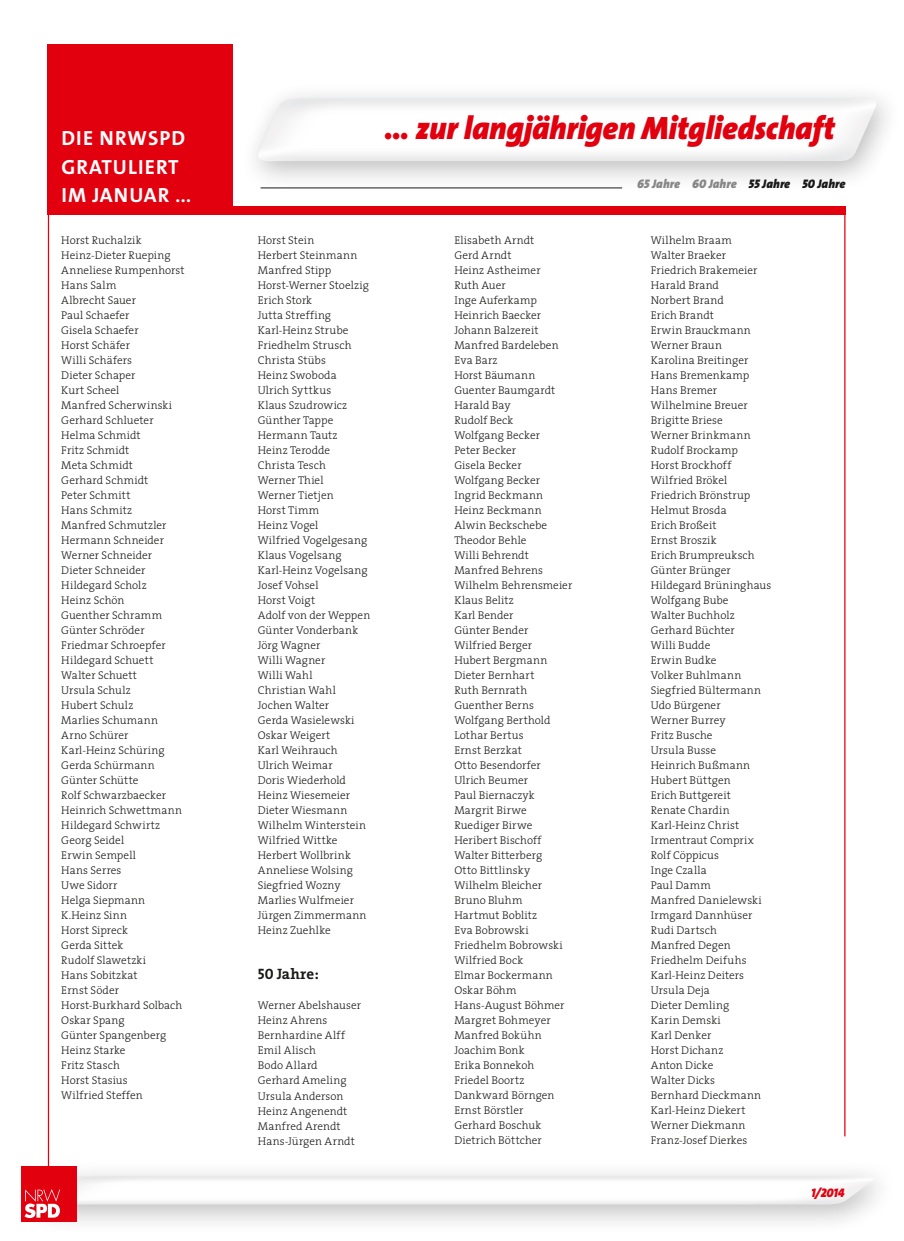
<style>
.page{position:relative;width:904px;height:1241px;background:#fff}
.page>*{position:absolute;margin:0;border:0;box-sizing:border-box;transform-origin:0 0}
.t1{font:32.5px "The Sans LP9 Black IT";letter-spacing:-.01em;color:#e2000f}
.t2{font:20.62px/28.5px "The Sans LP7 Bld";letter-spacing:.05em;color:#fff}
.t3{font:700 15.12px "The Serif";letter-spacing:.005em;color:#1a1918}
.t4{font:12.5px "The Sans LP9 Black IT";letter-spacing:.005em;color:#868686}
.t5{font:12.5px "The Sans LP9 Black IT";color:#e2000f}
.t6{font:300 11.25px/15px "The Serif";letter-spacing:.01em;color:#1a1918}
.s1{font-size:18.75px}
.s2{font-family:"The Serif Bold Caps";font-weight:400}
.s3{color:#1a1918}
</style>
<div class="page">
<div style="left:239px;top:82px;width:663px;height:110px;background:#1a1918;opacity:.29"></div>
<img style="left:256px;top:98px;width:621px;height:63px">
<div style="left:20px;top:1159px;width:878px;height:76px;background:#1a1918;opacity:.29"></div>
<img style="left:76px;top:1175px;width:798px;height:29px">
<div style="left:48px;top:44px;width:185px;height:171px;background:#e2000f"></div>
<div style="left:48px;top:206px;width:797px;height:9px;background:#e2000f"></div>
<hr style="left:844px;top:215px;width:1px;height:921px;background:#e2000f">
<hr style="left:48px;top:212px;width:1px;height:957px;background:#e2000f">
<hr style="left:260px;top:187px;width:362px;height:1px;background:#1a1918">
<div style="left:21px;top:1166px;width:55px;height:55px;background:#e2000f"></div>
<svg style="left:25px;top:1189px;width:35px;height:28px"></svg>
<h2 class="t2" style="left:61px;top:124px;width:131px">DIE NRWSPD<br>GRATULIERT<br>IM JAN UAR <span class="s1">...</span></h2>
<p class="t6" style="left:61px;top:232px;width:125px">Horst Ruchalzik<br>Heinz-Dieter Rueping<br>Anneliese Rumpenhorst<br>Hans Salm<br>Albrecht Sauer<br>Paul Schaefer<br>Gisela Schaefer<br>Horst Schäfer<br>Willi Schäfers<br>Dieter Schaper<br>Kurt Scheel<br>Manfred Scherwinski<br>Gerhard Schlueter<br>Helma Schmidt<br>Fritz Schmidt<br>Meta Schmidt<br>Gerhard Schmidt<br>Peter Schmitt<br>Hans Schmitz<br>Manfred Schmutzler<br>Hermann Schneider<br>Werner Schneider<br>Dieter Schneider<br>Hildegard Scholz<br>Heinz Schön<br>Guenther Schramm<br>Günter Schröder<br>Friedmar Schroepfer<br>Hildegard Schuett<br>Walter Schuett<br>Ursula Schulz<br>Hubert Schulz<br>Marlies Schumann<br>Arno Schürer<br>Karl-Heinz Schüring<br>Gerda Schürmann<br>Günter Schütte<br>Rolf Schwarzbaecker<br>Heinrich Schwettmann<br>Hildegard Schwirtz<br>Georg Seidel<br>Erwin Sempell<br>Hans Serres<br>Uwe Sidorr<br>Helga Siepmann<br>K.Heinz Sinn<br>Horst Sipreck<br>Gerda Sittek<br>Rudolf Slawetzki<br>Hans Sobitzkat<br>Ernst Söder<br>Horst-Burkhard Solbach<br>Oskar Spang<br>Günter Spangenberg<br>Heinz Starke<br>Fritz Stasch<br>Horst Stasius<br>Wilfried Steffen</p>
<p class="t6" style="left:258px;top:232px;width:114px">Horst Stein<br>Herbert Steinmann<br>Manfred Stipp<br>Horst-Werner Stoelzig<br>Erich Stork<br>Jutta Streffing<br>Karl-Heinz Strube<br>Friedhelm Strusch<br>Christa Stübs<br>Heinz Swoboda<br>Ulrich Syttkus<br>Klaus Szudrowicz<br>Günther Tappe<br>Hermann Tautz<br>Heinz Terodde<br>Christa Tesch<br>Werner Thiel<br>Werner Tietjen<br>Horst Timm<br>Heinz Vogel<br>Wilfried Vogelgesang<br>Klaus Vogelsang<br>Karl-Heinz Vogelsang<br>Josef Vohsel<br>Horst Voigt<br>Adolf von der Weppen<br>Günter Vonderbank<br>Jörg Wagner<br>Willi Wagner<br>Willi Wahl<br>Christian Wahl<br>Jochen Walter<br>Gerda Wasielewski<br>Oskar Weigert<br>Karl Weihrauch<br>Ulrich Weimar<br>Doris Wiederhold<br>Heinz Wiesemeier<br>Dieter Wiesmann<br>Wilhelm Winterstein<br>Wilfried Wittke<br>Herbert Wollbrink<br>Anneliese Wolsing<br>Siegfried Wozny<br>Marlies Wulfmeier<br>Jürgen Zimmermann<br>Heinz Zuehlke</p>
<h3 class="t3" style="left:258px;top:961px;width:62px"><span class="s2">50</span> Jahre:</h3>
<p class="t6" style="left:258px;top:997px;width:105px">Werner Abelshauser<br>Heinz Ahrens<br>Bernhardine Alff<br>Emil Alisch<br>Bodo Allard<br>Gerhard Ameling<br>Ursula Anderson<br>Heinz Angenendt<br>Manfred Arendt<br>Hans-Jürgen Arndt</p>
<h1 class="t1" style="left:384px;top:107px;width:452px">… zur langjährigen Mitgliedschaft</h1>
<p class="t4" style="left:637px;top:175px;width:210px">65 Jahre 60 Jahre <span class="s3">55 Jahre 50 Jahre</span></p>
<p class="t6" style="left:454px;top:232px;width:119px">Elisabeth Arndt<br>Gerd Arndt<br>Heinz Astheimer<br>Ruth Auer<br>Inge Auferkamp<br>Heinrich Baecker<br>Johann Balzereit<br>Manfred Bardeleben<br>Eva Barz<br>Horst Bäumann<br>Guenter Baumgardt<br>Harald Bay<br>Rudolf Beck<br>Wolfgang Becker<br>Peter Becker<br>Gisela Becker<br>Wolfgang Becker<br>Ingrid Beckmann<br>Heinz Beckmann<br>Alwin Beckschebe<br>Theodor Behle<br>Willi Behrendt<br>Manfred Behrens<br>Wilhelm Behrensmeier<br>Klaus Belitz<br>Karl Bender<br>Günter Bender<br>Wilfried Berger<br>Hubert Bergmann<br>Dieter Bernhart<br>Ruth Bernrath<br>Guenther Berns<br>Wolfgang Berthold<br>Lothar Bertus<br>Ernst Berzkat<br>Otto Besendorfer<br>Ulrich Beumer<br>Paul Biernaczyk<br>Margrit Birwe<br>Ruediger Birwe<br>Heribert Bischoff<br>Walter Bitterberg<br>Otto Bittlinsky<br>Wilhelm Bleicher<br>Bruno Bluhm<br>Hartmut Boblitz<br>Eva Bobrowski<br>Friedhelm Bobrowski<br>Wilfried Bock<br>Elmar Bockermann<br>Oskar Böhm<br>Hans-August Böhmer<br>Margret Bohmeyer<br>Manfred Bokühn<br>Joachim Bonk<br>Erika Bonnekoh<br>Friedel Boortz<br>Dankward Börngen<br>Ernst Börstler<br>Gerhard Boschuk<br>Dietrich Böttcher</p>
<p class="t6" style="left:651px;top:232px;width:122px">Wilhelm Braam<br>Walter Braeker<br>Friedrich Brakemeier<br>Harald Brand<br>Norbert Brand<br>Erich Brandt<br>Erwin Brauckmann<br>Werner Braun<br>Karolina Breitinger<br>Hans Bremenkamp<br>Hans Bremer<br>Wilhelmine Breuer<br>Brigitte Briese<br>Werner Brinkmann<br>Rudolf Brockamp<br>Horst Brockhoff<br>Wilfried Brökel<br>Friedrich Brönstrup<br>Helmut Brosda<br>Erich Broßeit<br>Ernst Broszik<br>Erich Brumpreuksch<br>Günter Brünger<br>Hildegard Brüninghaus<br>Wolfgang Bube<br>Walter Buchholz<br>Gerhard Büchter<br>Willi Budde<br>Erwin Budke<br>Volker Buhlmann<br>Siegfried Bültermann<br>Udo Bürgener<br>Werner Burrey<br>Fritz Busche<br>Ursula Busse<br>Heinrich Bußmann<br>Hubert Büttgen<br>Erich Buttgereit<br>Renate Chardin<br>Karl-Heinz Christ<br>Irmentraut Comprix<br>Rolf Cöppicus<br>Inge Czalla<br>Paul Damm<br>Manfred Danielewski<br>Irmgard Dannhüser<br>Rudi Dartsch<br>Manfred Degen<br>Friedhelm Deifuhs<br>Karl-Heinz Deiters<br>Ursula Deja<br>Dieter Demling<br>Karin Demski<br>Karl Denker<br>Horst Dichanz<br>Anton Dicke<br>Walter Dicks<br>Bernhard Dieckmann<br>Karl-Heinz Diekert<br>Werner Diekmann<br>Franz-Josef Dierkes</p>
<p class="t5" style="left:811px;top:1184px;width:35px">1/2014</p>
</div>
